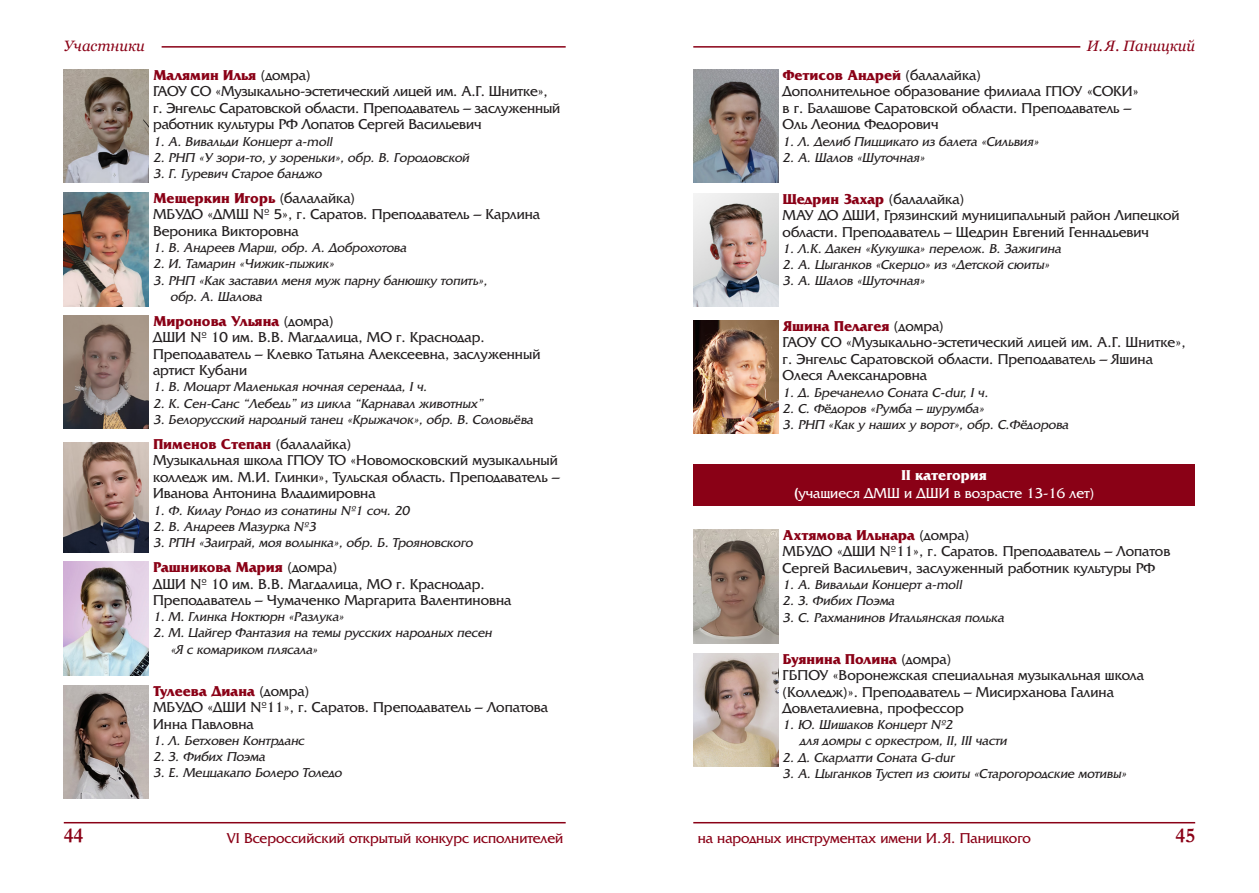
<style>
.page{position:relative;width:1259px;height:893px;background:#fff}
.page>*{position:absolute;margin:0;border:0;box-sizing:border-box;transform-origin:0 0}
.t1{font:700 21px "Garamond";color:#8a0116}
.Участники_данные{font:15px/16.5px "AG Friquer C";color:#231f20}
.Участники_фамилия{font:700 15px "AG Friquer C";color:#8a0116}
.t2{font:15px "AG Friquer C";color:#8a0116}
.категория{font:15px/18px "AG Friquer C";color:#fff;text-align:center}
.t3{font:italic 15px "Georgia";color:#8a0116}
.Участники_-_программа{font:italic 13.5px/16.2px "AG Friquer C";color:#231f20}
.Участники_данные-2{font:italic 13.5px "AG Friquer C";color:#231f20}
.s1{font-weight:400;color:#231f20}
.s2{font-weight:700}
</style>
<div class="page">
<hr style="left:693px;top:822px;width:502px;height:1px;background:#8a0116">
<hr style="left:64px;top:822px;width:502px;height:1px;background:#8a0116">
<hr style="left:162px;top:46px;width:404px;height:2px;background:#8a0116">
<hr style="left:693px;top:46px;width:387px;height:2px;background:#8a0116">
<img style="left:64px;top:70px;width:85px;height:113px">
<img style="left:64px;top:193px;width:85px;height:113px">
<img style="left:64px;top:315px;width:85px;height:114px">
<img style="left:64px;top:442px;width:85px;height:110px">
<img style="left:64px;top:562px;width:85px;height:113px">
<img style="left:64px;top:685px;width:85px;height:114px">
<img style="left:693px;top:70px;width:85px;height:113px">
<img style="left:693px;top:193px;width:85px;height:114px">
<img style="left:693px;top:321px;width:85px;height:113px">
<div style="left:693px;top:464px;width:502px;height:42px;background:#8a0116"></div>
<img style="left:693px;top:530px;width:85px;height:113px">
<img style="left:693px;top:653px;width:85px;height:114px">
<p class="t3" style="left:64px;top:36px;width:83px">Участники</p>
<p class="t3" style="left:1086px;top:36px;width:110px">И. Я. Паницкий</p>
<p class="Участники_фамилия" style="left:153px;top:67px;width:159px">Малямин Илья <span class="s1">(домра)</span></p>
<p class="Участники_данные" style="left:153px;top:84px;width:409px">ГАОУ СО «Музыкально-эстетический лицей им. А.Г. Шнитке», г. Энгельс Саратовской области. Преподаватель – заслуженный работник культуры РФ Лопатов Сергей Васильевич</p>
<p class="Участники_данные-2" style="left:153px;top:134px;width:183px">1. А. Вивальди Концерт a-moll</p>
<p class="Участники_-_программа" style="left:153px;top:150px;width:320px">2. РНП «У зори-то, у зореньки», обр. В. Городовской</p>
<p class="Участники_-_программа" style="left:153px;top:166px;width:173px">3. Г. Гуревич Старое банджо</p>
<p class="Участники_фамилия" style="left:153px;top:190px;width:203px">Мещеркин Игорь <span class="s1">(балалайка)</span></p>
<p class="Участники_данные" style="left:153px;top:207px;width:388px">МБУДО «ДМШ № 5», г. Саратов. Преподаватель – Карлина<br>Вероника Викторовна</p>
<p class="Участники_-_программа" style="left:153px;top:240px;width:257px">1. В. Андреев Марш, обр. А. Доброхотова</p>
<p class="Участники_-_программа" style="left:153px;top:256px;width:185px">2. И. Тамарин «Чижик-пыжик»</p>
<p class="Участники_-_программа" style="left:170px;top:272px;width:321px;text-indent:-17px">3. РНП «Как заставил меня муж парну банюшку топить», обр. А. Шалова</p>
<p class="Участники_фамилия" style="left:153px;top:313px;width:182px">Миронова Ульяна <span class="s1">(домра)</span></p>
<p class="Участники_данные" style="left:153px;top:329px;width:389px">ДШИ № 10 им. В.В. Магдалица, МО г. Краснодар.<br>Преподаватель – Клевко Татьяна Алексеевна, заслуженный артист Кубани</p>
<p class="Участники_-_программа" style="left:153px;top:379px;width:278px">1. В. Моцарт Маленькая ночная серенада, I ч.</p>
<p class="Участники_-_программа" style="left:153px;top:395px;width:334px">2. К. Сен-Санс “Лебедь” из цикла “Карнавал животных”</p>
<p class="Участники_-_программа" style="left:153px;top:412px;width:384px">3. Белорусский народный танец «Крыжачок», обр. В. Соловьёва</p>
<p class="Участники_фамилия" style="left:153px;top:436px;width:199px">Пименов Степан <span class="s1">(балалайка)</span></p>
<p class="Участники_данные" style="left:153px;top:453px;width:408px;text-align:justify">Музыкальная школа ГПОУ ТО «Новомосковский музыкальный колледж им. М.И. Глинки», Тульская область. Преподаватель – Иванова Антонина Владимировна</p>
<p class="Участники_-_программа" style="left:153px;top:502px;width:260px">1. Ф. Килау Рондо из сонатины №1 соч. 20</p>
<p class="Участники_-_программа" style="left:153px;top:519px;width:167px">2. В. Андреев Мазурка №3</p>
<p class="Участники_-_программа" style="left:153px;top:535px;width:323px">3. РПН «Заиграй, моя волынка», обр. Б. Трояновского</p>
<p class="Участники_фамилия" style="left:153px;top:559px;width:185px">Рашникова Мария <span class="s1">(домра)</span></p>
<p class="Участники_данные" style="left:153px;top:576px;width:360px">ДШИ № 10 им. В.В. Магдалица, МО г. Краснодар.<br>Преподаватель – Чумаченко Маргарита Валентиновна</p>
<p class="Участники_-_программа" style="left:153px;top:609px;width:195px">1. М. Глинка Ноктюрн «Разлука»</p>
<p class="Участники_-_программа" style="left:170px;top:625px;width:326px;text-indent:-17px">2. М. Цайгер Фантазия на темы русских народных песен «Я с комариком плясала»</p>
<p class="Участники_фамилия" style="left:153px;top:682px;width:157px">Тулеева Диана <span class="s1">(домра)</span></p>
<p class="Участники_данные" style="left:153px;top:699px;width:396px">МБУДО «ДШИ №11», г. Саратов. Преподаватель – Лопатова<br>Инна Павловна</p>
<p class="Участники_-_программа" style="left:153px;top:733px;width:155px">1. Л. Бетховен Контрданс</p>
<p class="Участники_-_программа" style="left:153px;top:749px;width:116px">2. З. Фибих Поэма</p>
<p class="Участники_-_программа" style="left:153px;top:765px;width:193px">3. Е. Меццакапо Болеро Толедо</p>
<p class="Участники_фамилия" style="left:783px;top:67px;width:200px">Фетисов Андрей <span class="s1">(балалайка)</span></p>
<p class="Участники_данные" style="left:782px;top:84px;width:358px">Дополнительное образование филиала ГПОУ «СОКИ» в г. Балашове Саратовской области. Преподаватель –<br>Оль Леонид Федорович</p>
<p class="Участники_-_программа" style="left:782px;top:133px;width:260px">1. Л. Делиб Пиццикато из балета «Сильвия»</p>
<p class="Участники_-_программа" style="left:782px;top:150px;width:146px">2. А. Шалов «Шуточная»</p>
<p class="Участники_фамилия" style="left:783px;top:191px;width:183px">Щедрин Захар <span class="s1">(балалайка)</span></p>
<p class="Участники_данные" style="left:782px;top:207px;width:398px">МАУ ДО ДШИ, Грязинский муниципальный район Липецкой области. Преподаватель – Щедрин Евгений Геннадьевич</p>
<p class="Участники_-_программа" style="left:782px;top:241px;width:282px">1. Л.К. Дакен «Кукушка» перелож. В. Зажигина</p>
<p class="Участники_-_программа" style="left:782px;top:257px;width:271px">2. А. Цыганков «Скерцо» из «Детской сюиты»</p>
<p class="Участники_-_программа" style="left:782px;top:273px;width:146px">3. А. Шалов «Шуточная»</p>
<p class="Участники_фамилия" style="left:783px;top:318px;width:162px">Яшина Пелагея <span class="s1">(домра)</span></p>
<p class="Участники_данные" style="left:782px;top:334px;width:404px">ГАОУ СО «Музыкально-эстетический лицей им. А.Г. Шнитке», г. Энгельс Саратовской области. Преподаватель – Яшина<br>Олеся Александровна</p>
<p class="Участники_-_программа" style="left:782px;top:384px;width:210px">1. Д. Бречанелло Соната C-dur, I ч.</p>
<p class="Участники_-_программа" style="left:782px;top:400px;width:206px">2. С. Фёдоров «Румба – шурумба»</p>
<p class="Участники_-_программа" style="left:782px;top:417px;width:290px">3. РНП «Как у наших у ворот», обр. С.Фёдорова</p>
<p class="категория" style="left:794px;top:466px;width:301px"><span class="s2">II категория<br>(</span>учащиеся ДМШ и ДШИ в возрасте 13-16 лет)</p>
<p class="Участники_фамилия" style="left:783px;top:527px;width:188px">Ахтямова Ильнара <span class="s1">(домра)</span></p>
<p class="Участники_данные" style="left:782px;top:544px;width:389px">МБУДО «ДШИ №11», г. Саратов. Преподаватель – Лопатов<br>Сергей Васильевич, заслуженный работник культуры РФ</p>
<p class="Участники_-_программа" style="left:782px;top:577px;width:183px">1. А. Вивальди Концерт a-moll</p>
<p class="Участники_-_программа" style="left:782px;top:593px;width:116px">2. З. Фибих Поэма</p>
<p class="Участники_-_программа" style="left:782px;top:609px;width:225px">3. С. Рахманинов Итальянская полька</p>
<p class="Участники_фамилия" style="left:783px;top:650px;width:170px">Буянина Полина <span class="s1">(домра)</span></p>
<p class="Участники_данные" style="left:782px;top:667px;width:363px">ГБПОУ «Воронежская специальная музыкальная школа (Колледж)». Преподаватель – Мисирханова Галина<br>Довлеталиевна, профессор</p>
<p class="Участники_-_программа" style="left:799px;top:717px;width:211px;text-indent:-17px">1. Ю. Шишаков Концерт №2<br>для домры с оркестром, II, III части</p>
<p class="Участники_-_программа" style="left:782px;top:749px;width:176px">2. Д. Скарлатти Соната G-dur</p>
<p class="Участники_-_программа" style="left:782px;top:766px;width:348px">3. А. Цыганков Тустеп из сюиты «Старогородские мотивы»</p>
<h1 class="t1" style="left:64px;top:821px;width:21px">44</h1>
<p class="t2" style="left:227px;top:830px;width:338px">VI Всероссийский открытый конкурс исполнителей</p>
<p class="t2" style="left:698px;top:830px;width:335px">на народных инструментах имени И.Я. Паницкого</p>
<h1 class="t1" style="left:1175px;top:821px;width:21px">45</h1>
</div>
